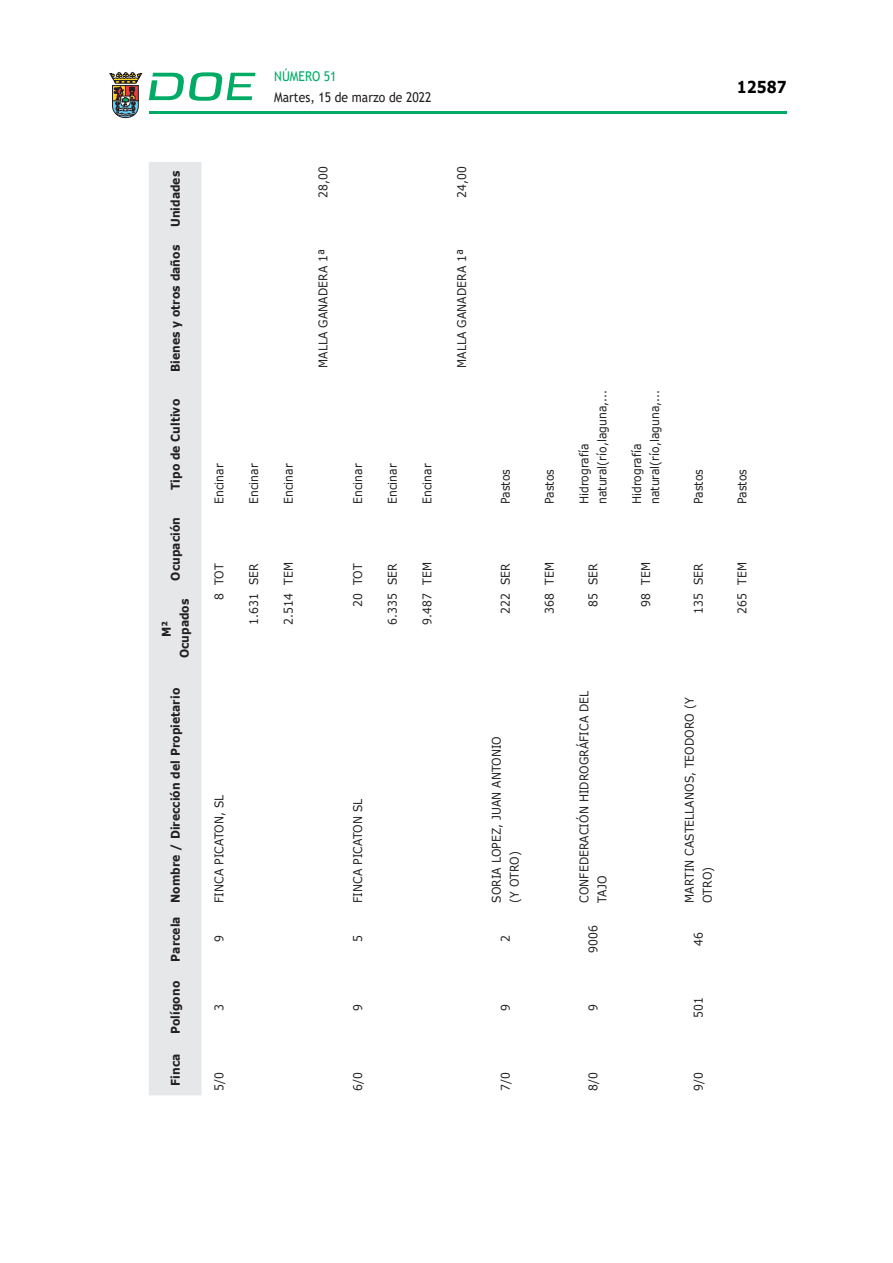
<style>
.page{position:relative;width:893px;height:1263px;background:#fff}
.page>*{position:absolute;margin:0;border:0;box-sizing:border-box;transform-origin:0 0}
.t1{font:700 16.5px "Verdana";color:#000;scale:.85 1}
.t2{font:13.5px "Trebuchet MS";color:#231f20;scale:.9 1}
.t3{font:13.5px "Trebuchet MS";color:#00ab67;scale:.9 1}
.CUERPO_DE_TEXTO{font:12px/18px "Verdana";letter-spacing:.005em;color:#231f20;scale:.9 1}
.ENCABEZADO_TABLA{font:700 12px/18px "Verdana";letter-spacing:.005em;color:#231f20;text-align:center;scale:.9 1}
</style>
<div class="page">
<hr style="left:149px;top:111px;width:638px;height:3px;background:#00ab66">
<svg style="left:109px;top:72px;width:33px;height:46px"></svg>
<svg style="left:149px;top:72px;width:106px;height:29px"></svg>
<div style="left:149px;top:162px;width:53px;height:933px;background:#e6e7e9"></div>
<p class="t3" style="left:274px;top:67px;width:71px">NÚMERO 51</p>
<p class="t2" style="left:274px;top:88px;width:176px">Martes, 15 de marzo de 2022</p>
<p class="ENCABEZADO_TABLA" style="left:166px;top:227px;width:64px;rotate:-90deg">Unidades</p>
<p class="ENCABEZADO_TABLA" style="left:166px;top:372px;width:143px;rotate:-90deg">Bienes y otros daños</p>
<p class="ENCABEZADO_TABLA" style="left:166px;top:490px;width:103px;rotate:-90deg">Tipo de Cultivo</p>
<p class="ENCABEZADO_TABLA" style="left:166px;top:581px;width:72px;rotate:-90deg">Ocupación</p>
<p class="ENCABEZADO_TABLA" style="left:157px;top:658px;width:68px;rotate:-90deg">M²<br>Ocupados</p>
<p class="ENCABEZADO_TABLA" style="left:166px;top:903px;width:240px;rotate:-90deg">Nombre / Dirección del Propietario</p>
<p class="ENCABEZADO_TABLA" style="left:166px;top:962px;width:52px;rotate:-90deg">Parcela</p>
<p class="ENCABEZADO_TABLA" style="left:166px;top:1034px;width:61px;rotate:-90deg">Polígono</p>
<p class="ENCABEZADO_TABLA" style="left:166px;top:1086px;width:37px;rotate:-90deg">Finca</p>
<p class="CUERPO_DE_TEXTO" style="left:210px;top:504px;width:47px;rotate:-90deg">Encinar</p>
<p class="CUERPO_DE_TEXTO" style="left:210px;top:585px;width:25px;rotate:-90deg">TOT</p>
<p class="CUERPO_DE_TEXTO" style="left:210px;top:600px;width:9px;rotate:-90deg">8</p>
<p class="CUERPO_DE_TEXTO" style="left:210px;top:903px;width:121px;rotate:-90deg">FINCA PICATON, SL</p>
<p class="CUERPO_DE_TEXTO" style="left:210px;top:942px;width:9px;rotate:-90deg">9</p>
<p class="CUERPO_DE_TEXTO" style="left:210px;top:1011px;width:9px;rotate:-90deg">3</p>
<p class="CUERPO_DE_TEXTO" style="left:210px;top:1091px;width:22px;rotate:-90deg">5/0</p>
<p class="CUERPO_DE_TEXTO" style="left:245px;top:504px;width:47px;rotate:-90deg">Encinar</p>
<p class="CUERPO_DE_TEXTO" style="left:245px;top:585px;width:26px;rotate:-90deg">SER</p>
<p class="CUERPO_DE_TEXTO" style="left:245px;top:625px;width:37px;rotate:-90deg">1.631</p>
<p class="CUERPO_DE_TEXTO" style="left:314px;top:198px;width:37px;rotate:-90deg">28,00</p>
<p class="CUERPO_DE_TEXTO" style="left:314px;top:368px;width:133px;rotate:-90deg">MALLA GANADERA 1ª</p>
<p class="CUERPO_DE_TEXTO" style="left:279px;top:504px;width:47px;rotate:-90deg">Encinar</p>
<p class="CUERPO_DE_TEXTO" style="left:349px;top:504px;width:47px;rotate:-90deg">Encinar</p>
<p class="CUERPO_DE_TEXTO" style="left:383px;top:504px;width:47px;rotate:-90deg">Encinar</p>
<p class="CUERPO_DE_TEXTO" style="left:418px;top:504px;width:47px;rotate:-90deg">Encinar</p>
<p class="CUERPO_DE_TEXTO" style="left:279px;top:585px;width:27px;rotate:-90deg">TEM</p>
<p class="CUERPO_DE_TEXTO" style="left:349px;top:585px;width:25px;rotate:-90deg">TOT</p>
<p class="CUERPO_DE_TEXTO" style="left:383px;top:585px;width:26px;rotate:-90deg">SER</p>
<p class="CUERPO_DE_TEXTO" style="left:418px;top:585px;width:27px;rotate:-90deg">TEM</p>
<p class="CUERPO_DE_TEXTO" style="left:279px;top:625px;width:37px;rotate:-90deg">2.514</p>
<p class="CUERPO_DE_TEXTO" style="left:349px;top:607px;width:17px;rotate:-90deg">20</p>
<p class="CUERPO_DE_TEXTO" style="left:383px;top:625px;width:37px;rotate:-90deg">6.335</p>
<p class="CUERPO_DE_TEXTO" style="left:418px;top:625px;width:37px;rotate:-90deg">9.487</p>
<p class="CUERPO_DE_TEXTO" style="left:349px;top:903px;width:117px;rotate:-90deg">FINCA PICATON SL</p>
<p class="CUERPO_DE_TEXTO" style="left:349px;top:942px;width:9px;rotate:-90deg">5</p>
<p class="CUERPO_DE_TEXTO" style="left:349px;top:1011px;width:9px;rotate:-90deg">9</p>
<p class="CUERPO_DE_TEXTO" style="left:349px;top:1091px;width:22px;rotate:-90deg">6/0</p>
<p class="CUERPO_DE_TEXTO" style="left:453px;top:198px;width:37px;rotate:-90deg">24,00</p>
<p class="CUERPO_DE_TEXTO" style="left:453px;top:368px;width:133px;rotate:-90deg">MALLA GANADERA 1ª</p>
<p class="CUERPO_DE_TEXTO" style="left:496px;top:504px;width:40px;rotate:-90deg">Pastos</p>
<p class="CUERPO_DE_TEXTO" style="left:496px;top:585px;width:26px;rotate:-90deg">SER</p>
<p class="CUERPO_DE_TEXTO" style="left:496px;top:614px;width:25px;rotate:-90deg">222</p>
<p class="CUERPO_DE_TEXTO" style="left:540px;top:504px;width:40px;rotate:-90deg">Pastos</p>
<p class="CUERPO_DE_TEXTO" style="left:575px;top:504px;width:128px;rotate:-90deg">Hidrografía natural(río,laguna,...</p>
<p class="CUERPO_DE_TEXTO" style="left:628px;top:504px;width:128px;rotate:-90deg">Hidrografía natural(río,laguna,...</p>
<p class="CUERPO_DE_TEXTO" style="left:689px;top:504px;width:40px;rotate:-90deg">Pastos</p>
<p class="CUERPO_DE_TEXTO" style="left:540px;top:585px;width:27px;rotate:-90deg">TEM</p>
<p class="CUERPO_DE_TEXTO" style="left:584px;top:585px;width:26px;rotate:-90deg">SER</p>
<p class="CUERPO_DE_TEXTO" style="left:637px;top:585px;width:27px;rotate:-90deg">TEM</p>
<p class="CUERPO_DE_TEXTO" style="left:689px;top:585px;width:26px;rotate:-90deg">SER</p>
<p class="CUERPO_DE_TEXTO" style="left:540px;top:614px;width:25px;rotate:-90deg">368</p>
<p class="CUERPO_DE_TEXTO" style="left:584px;top:607px;width:17px;rotate:-90deg">85</p>
<p class="CUERPO_DE_TEXTO" style="left:637px;top:607px;width:17px;rotate:-90deg">98</p>
<p class="CUERPO_DE_TEXTO" style="left:689px;top:614px;width:25px;rotate:-90deg">135</p>
<h1 class="t1" style="left:737px;top:75px;width:60px">12587</h1>
<p class="CUERPO_DE_TEXTO" style="left:733px;top:504px;width:40px;rotate:-90deg">Pastos</p>
<p class="CUERPO_DE_TEXTO" style="left:733px;top:585px;width:27px;rotate:-90deg">TEM</p>
<p class="CUERPO_DE_TEXTO" style="left:733px;top:614px;width:25px;rotate:-90deg">265</p>
<p class="CUERPO_DE_TEXTO" style="left:487px;top:903px;width:187px;rotate:-90deg">SORIA LOPEZ, JUAN ANTONIO (Y OTRO)</p>
<p class="CUERPO_DE_TEXTO" style="left:575px;top:903px;width:237px;rotate:-90deg">CONFEDERACIÓN HIDROGRÁFICA DEL<br>TAJO</p>
<p class="CUERPO_DE_TEXTO" style="left:680px;top:903px;width:230px;rotate:-90deg">MARTIN CASTELLANOS, TEODORO (Y<br>OTRO)</p>
<p class="CUERPO_DE_TEXTO" style="left:496px;top:942px;width:9px;rotate:-90deg">2</p>
<p class="CUERPO_DE_TEXTO" style="left:584px;top:953px;width:32px;rotate:-90deg">9006</p>
<p class="CUERPO_DE_TEXTO" style="left:689px;top:946px;width:17px;rotate:-90deg">46</p>
<p class="CUERPO_DE_TEXTO" style="left:496px;top:1011px;width:9px;rotate:-90deg">9</p>
<p class="CUERPO_DE_TEXTO" style="left:584px;top:1011px;width:9px;rotate:-90deg">9</p>
<p class="CUERPO_DE_TEXTO" style="left:689px;top:1018px;width:25px;rotate:-90deg">501</p>
<p class="CUERPO_DE_TEXTO" style="left:496px;top:1091px;width:22px;rotate:-90deg">7/0</p>
<p class="CUERPO_DE_TEXTO" style="left:584px;top:1091px;width:22px;rotate:-90deg">8/0</p>
<p class="CUERPO_DE_TEXTO" style="left:689px;top:1091px;width:22px;rotate:-90deg">9/0</p>
</div>
